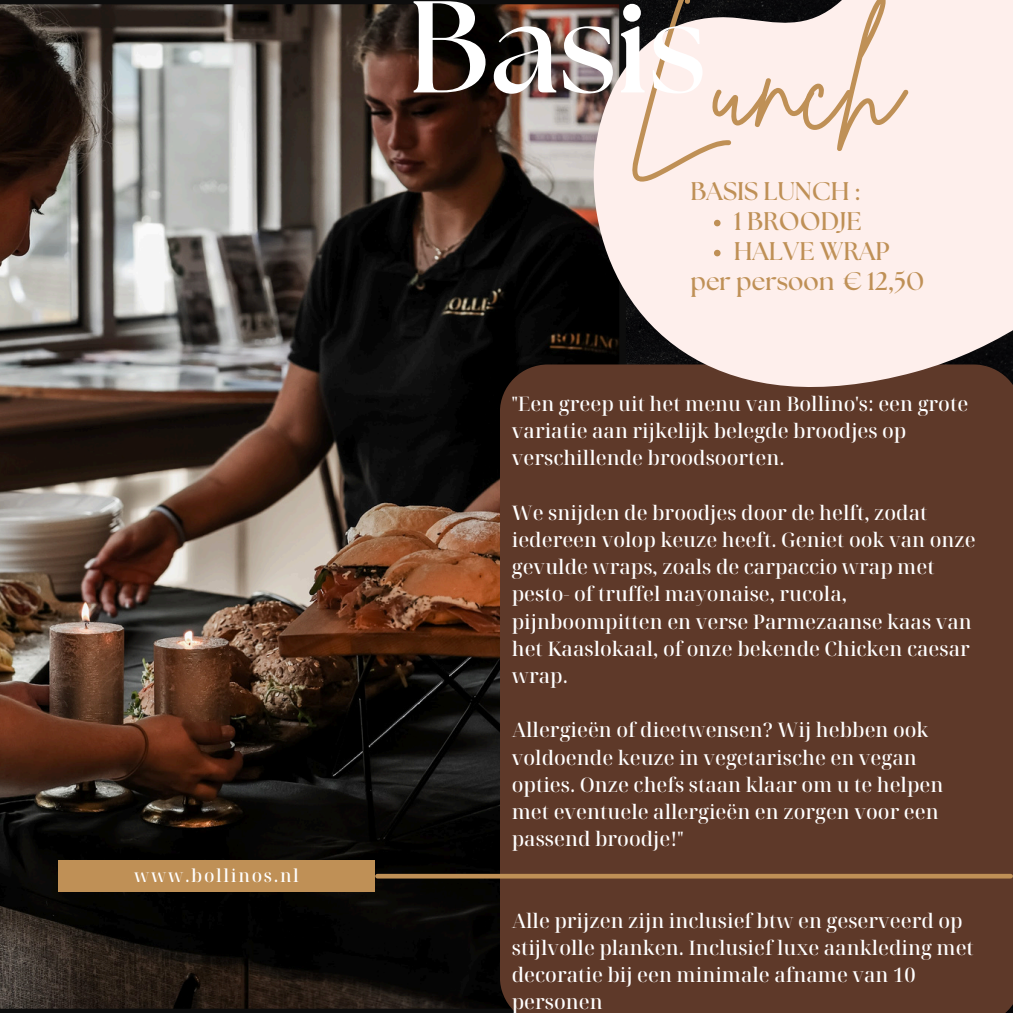
<style>
.page{position:relative;width:1013px;height:1013px;background:#fff}
.page>*{position:absolute;margin:0;border:0;box-sizing:border-box;transform-origin:0 0}
.t1{font:700 130.25px "The Seasons";color:#fff}
.t2{font:130px "Brittany Signature";color:#bf9056}
.t3{font:700 25.5px "The Seasons";color:#bf9056}
.t4{font:500 20px/27.2px "Noto Serif Display";color:#fff}
.t5{font:500 17.88px "Noto Serif Display";letter-spacing:.09em;color:#fff}
</style>
<div class="page">
<img style="left:0;top:0;width:536px;height:1012px">
<div style="left:500px;top:364px;width:512px;height:648px;background:#5e3929"></div>
<div style="left:377px;top:873px;width:633px;height:5px;background:#bf9056"></div>
<div style="left:58px;top:860px;width:317px;height:31px;background:#bf9056"></div>
<svg style="left:536px;top:0;width:476px;height:463px;background:#beaca7"></svg>
<svg style="left:714px;top:220px;width:6px;height:6px"></svg>
<svg style="left:714px;top:250px;width:6px;height:6px"></svg>
<p class="t5" style="left:134px;top:863px;width:166px">www.bollinos.nl</p>
<h3 class="t2" style="left:626px;top:-4px;width:277px">Lunch</h3>
<p class="t1" style="left:407px;top:-12px;width:301px">Basis</p>
<h4 class="t3" style="left:690px;top:180px;width:170px">BASIS LUNCH :</h4>
<h6 class="t3" style="left:734px;top:210px;width:129px">1 BROODJE</h6>
<h6 class="t3" style="left:734px;top:240px;width:157px">HALVE WRAP</h6>
<h6 class="t3" style="left:690px;top:270px;width:235px">per persoon € 12,50</h6>
<p class="t4" style="left:512px;top:389px;width:458px">"Een greep uit het menu van Bollino's: een grote variatie aan rijkelijk belegde broodjes op verschillende broodsoorten.</p>
<h1 class="t4" style="left:512px;top:498px;width:465px">We snijden de broodjes door de helft, zodat iedereen volop keuze heeft. Geniet ook van onze gevulde wraps, zoals de carpaccio wrap met pesto- of truffel mayonaise, rucola, pijnboompitten en verse Parmezaanse kaas van het Kaaslokaal, of onze bekende Chicken caesar wrap.</h1>
<p class="t4" style="left:512px;top:716px;width:433px">Allergieën of dieetwensen? Wij hebben ook voldoende keuze in vegetarische en vegan opties. Onze chefs staan klaar om u te helpen met eventuele allergieën en zorgen voor een passend broodje!"</p>
<h2 class="t4" style="left:512px;top:906px;width:463px">Alle prijzen zijn inclusief btw en geserveerd op stijlvolle planken. Inclusief luxe aankleding met decoratie bij een minimale afname van 10 personen</h2>
</div>
